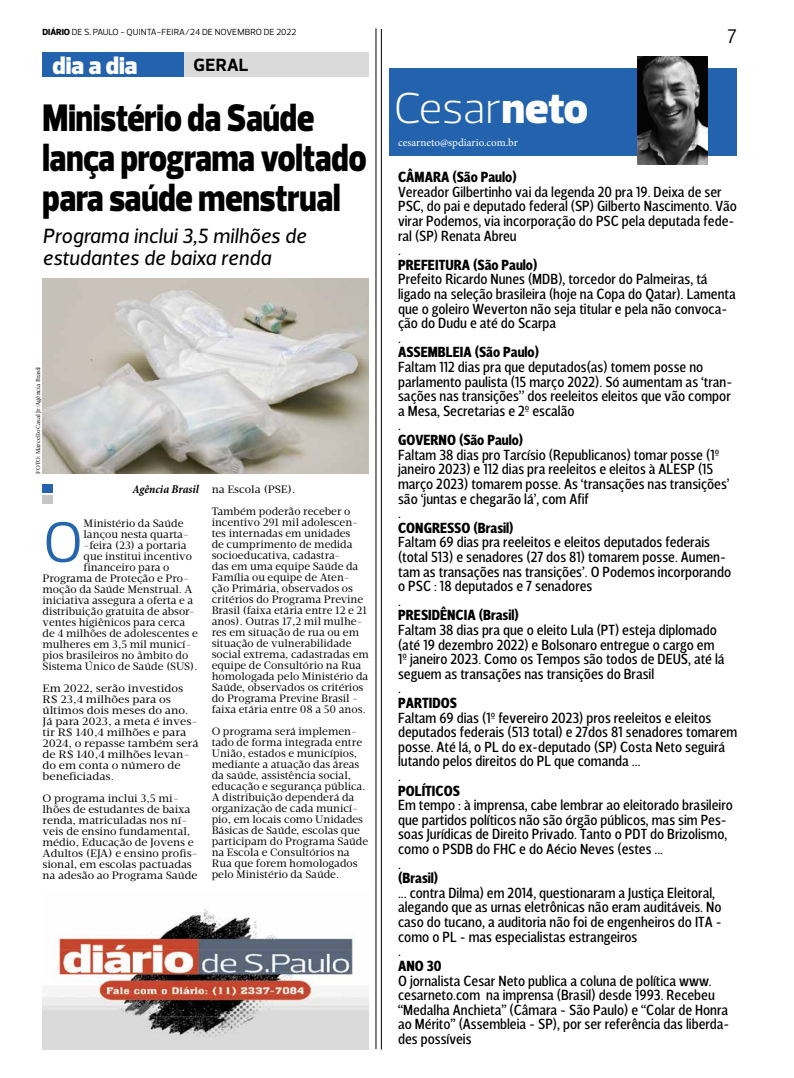
<style>
.page{position:relative;width:794px;height:1078px;background:#fff}
.page>*{position:absolute;margin:0;border:0;box-sizing:border-box;transform-origin:0 0}
.t1{font:58px "Prelo";color:#2565ae}
.t2{font:300 44px "Prelo";color:#fff}
.t3{font:900 39px/40px "Prelo";color:#000;scale:.83 1}
.t4{font:900 25px "Prelo";color:#fff}
.t5{font:italic 21px/22px "Velino Sans";color:#000}
.t6{font:20px "Prelo";color:#000}
.t7{font:700 18px "Prelo";letter-spacing:.015em;color:#000}
.t8{font:15px/14.6px "Velino Sans Condensed";color:#000;scale:1.1 1}
.t9{font:700 15px "Velino Sans Condensed";color:#000;scale:1.1 1}
.t10{font:italic 700 condensed 12px "Minion Pro";color:#000}
.t11{font:11px/11px "Velino Text";color:#000}
.t12{font:11px/11px "Velino Text";color:#000;scale:1.07 1}
.t13{font:11px "Minion Pro";color:#fff}
.t14{font:9px "Prelo";color:#000}
.t15{font:6px "Velino Text";color:#000}
.s1{font-weight:800}
.s2{font-weight:900}
</style>
<div class="page">
<div style="left:389px;top:68px;width:348px;height:87px;background:#2363ad"></div>
<img style="left:637px;top:56px;width:70px;height:108px">
<hr style="left:381px;top:29px;width:1px;height:1020px;background:#000">
<hr style="left:376px;top:28px;width:1px;height:1020px;background:#000">
<img style="left:43px;top:909px;width:326px;height:140px">
<div style="left:43px;top:53px;width:141px;height:24px;background:#2363ad"></div>
<div style="left:185px;top:53px;width:184px;height:24px;background:#dadada"></div>
<div style="left:43px;top:495px;width:10px;height:8px;background:#c6c6c6"></div>
<div style="left:43px;top:484px;width:10px;height:9px;background:#2464ae"></div>
<img style="left:43px;top:279px;width:326px;height:195px">
<p class="t14" style="left:43px;top:27px;width:255px"><span class="s1">DIÁRIO</span> DE S. PAULO - QUINTA-FEIRA/24 DE NOVEMBRO DE 2022</p>
<h3 class="t6" style="left:727px;top:24px;width:11px">7</h3>
<h3 class="t4" style="left:53px;top:50px;width:86px">dia a dia</h3>
<p class="t7" style="left:194px;top:54px;width:56px">GERAL</p>
<h3 class="t3" style="left:43px;top:98px;width:392px">Ministério da Saúde lança programa voltado para saúde menstrual</h3>
<h3 class="t5" style="left:43px;top:225px;width:266px">Programa inclui 3,5 milhões de estudantes de baixa renda</h3>
<p class="t15" style="left:35px;top:473px;width:108px;rotate:-90deg">FOTO: Marcello Casal Jr/Agência Brasil</p>
<p class="t10" style="left:132px;top:481px;width:68px">Agência Brasil</p>
<h1 class="t1" style="left:43px;top:506px;width:42px">O</h1>
<p class="t11" style="left:84px;top:517px;width:101px">Ministério da Saúde</p>
<p class="t11" style="left:84px;top:528px;width:107px">lançou nesta quarta-</p>
<p class="t11" style="left:84px;top:539px;width:104px">-feira (23) a portaria</p>
<p class="t11" style="left:84px;top:550px;width:110px">que institui incentivo</p>
<p class="t11" style="left:84px;top:561px;width:87px">financeiro para o</p>
<p class="t11" style="left:43px;top:572px;width:148px">Programa de Proteção e Pro-</p>
<p class="t11" style="left:43px;top:583px;width:151px">moção da Saúde Menstrual. A</p>
<p class="t11" style="left:43px;top:594px;width:152px">iniciativa assegura a oferta e a</p>
<p class="t11" style="left:43px;top:605px;width:154px">distribuição gratuita de absor-</p>
<p class="t11" style="left:43px;top:616px;width:144px">ventes higiênicos para cerca</p>
<p class="t11" style="left:43px;top:627px;width:157px">de 4 milhões de adolescentes e</p>
<p class="t11" style="left:43px;top:638px;width:151px">mulheres em 3,5 mil municí-</p>
<p class="t11" style="left:43px;top:649px;width:147px">pios brasileiros no âmbito do</p>
<p class="t11" style="left:43px;top:660px;width:156px">Sistema Único de Saúde (SUS).</p>
<p class="t12" style="left:43px;top:682px;width:147px">Em 2022, serão investidos<br>R$ 23,4 milhões para os últimos dois meses do ano.<br>Já para 2023, a meta é inves&shy;tir R$ 140,4 milhões e para<br>2024, o repasse também será de R$ 140,4 milhões levan&shy;do em conta o número de beneficiadas.</p>
<p class="t11" style="left:43px;top:792px;width:157px">O programa inclui 3,5 mi&shy;lhões de estudantes de baixa renda, matriculadas nos ní&shy;veis de ensino fundamental, médio, Educação de Jovens e<br>Adultos (EJA) e ensino profis&shy;sional, em escolas pactuadas na adesão ao Programa Saúde</p>
<p class="t11" style="left:212px;top:478px;width:140px;line-height:22px">na Escola (PSE).<br>Também poderão receber o</p>
<p class="t11" style="left:212px;top:516px;width:159px">incentivo 291 mil adolescen&shy;tes internadas em unidades<br>de cumprimento de medida socioeducativa, cadastra-<br>das em uma equipe Saúde da<br>Família ou equipe de Aten&shy;ção Primária, observados os critérios do Programa Previne<br>Brasil (faixa etária entre 12 e 21 anos). Outras 17,2 mil mulhe&shy;res em situação de rua ou em situação de vulnerabilidade social extrema, cadastradas em equipe de Consultório na Rua homologada pelo Ministério da<br>Saúde, observados os critérios do Programa Previne Brasil - faixa etária entre 08 a 50 anos.</p>
<p class="t11" style="left:212px;top:725px;width:158px">O programa será implemen&shy;tado de forma integrada entre<br>União, estados e municípios, mediante a atuação das áreas da saúde, assistência social, educação e segurança pública.<br>A distribuição dependerá da organização de cada municí&shy;pio, em locais como Unidades<br>Básicas de Saúde, escolas que participam do Programa Saúde na Escola e Consultórios na<br>Rua que forem homologados pelo Ministério da Saúde.</p>
<h2 class="t2" style="left:394px;top:81px;width:196px">Cesar<span class="s2">neto</span></h2>
<p class="t13" style="left:398px;top:135px;width:121px">cesarneto@spdiario.com.br</p>
<p class="t9" style="left:398px;top:168px;width:109px">CÂMARA (São Paulo)</p>
<p class="t8" style="left:398px;top:184px;width:309px">Vereador Gilbertinho vai da legenda 20 pra 19. Deixa de ser PSC, do pai e deputado federal (SP) Gilberto Nascimento. Vão virar Podemos, via incorporação do PSC pela deputada fede&shy;ral (SP) Renata Abreu<br>.</p>
<p class="t9" style="left:398px;top:255px;width:128px">PREFEITURA (São Paulo)</p>
<p class="t8" style="left:398px;top:272px;width:308px">Prefeito Ricardo Nunes (MDB), torcedor do Palmeiras, tá ligado na seleção brasileira (hoje na Copa do Qatar). Lamenta que o goleiro Weverton não seja titular e pela não convoca&shy;ção do Dudu e até do Scarpa<br>.</p>
<p class="t9" style="left:398px;top:343px;width:130px">ASSEMBLEIA (São Paulo)</p>
<p class="t8" style="left:398px;top:360px;width:305px">Faltam 112 dias pra que deputados(as) tomem posse no parlamento paulista (15 março 2022). Só aumentam as ‘tran&shy;sações nas transições’’ dos reeleitos eleitos que vão compor a Mesa, Secretarias e 2º escalão<br>.</p>
<p class="t9" style="left:398px;top:430px;width:115px">GOVERNO (São Paulo)</p>
<p class="t8" style="left:398px;top:447px;width:303px">Faltam 38 dias pro Tarcísio (Republicanos) tomar posse (1º janeiro 2023) e 112 dias pra reeleitos e eleitos à ALESP (15 março 2023) tomarem posse. As ‘transações nas transições’ são ‘juntas e chegarão lá’, com Afif<br>.</p>
<p class="t9" style="left:398px;top:518px;width:106px">CONGRESSO (Brasil)</p>
<p class="t8" style="left:398px;top:535px;width:304px">Faltam 69 dias pra reeleitos e eleitos deputados federais (total 513) e senadores (27 dos 81) tomarem posse. Aumen&shy;tam as transações nas transições’. O Podemos incorporando o PSC : 18 deputados e 7 senadores<br>.</p>
<p class="t9" style="left:398px;top:606px;width:111px">PRESIDÊNCIA (Brasil)</p>
<p class="t8" style="left:398px;top:622px;width:298px">Faltam 38 dias pra que o eleito Lula (PT) esteja diplomado (até 19 dezembro 2022) e Bolsonaro entregue o cargo em 1º janeiro 2023. Como os Tempos são todos de DEUS, até lá seguem as transações nas transições do Brasil<br>.</p>
<p class="t9" style="left:398px;top:693px;width:55px">PARTIDOS</p>
<p class="t8" style="left:398px;top:710px;width:310px">Faltam 69 dias (1º fevereiro 2023) pros reeleitos e eleitos deputados federais (513 total) e 27dos 81 senadores tomarem posse. Até lá, o PL do ex-deputado (SP) Costa Neto seguirá lutando pelos direitos do PL que comanda ...<br>.</p>
<p class="t9" style="left:398px;top:781px;width:58px">POLÍTICOS</p>
<p class="t8" style="left:398px;top:797px;width:306px">Em tempo : à imprensa, cabe lembrar ao eleitorado brasileiro que partidos políticos não são órgão públicos, mas sim Pes&shy;soas Jurídicas de Direito Privado. Tanto o PDT do Brizolismo, como o PSDB do FHC e do Aécio Neves (estes ...<br>.</p>
<p class="t9" style="left:398px;top:868px;width:38px">(Brasil)</p>
<p class="t8" style="left:398px;top:885px;width:295px">... contra Dilma) em 2014, questionaram a Justiça Eleitoral, alegando que as urnas eletrônicas não eram auditáveis. No caso do tucano, a auditoria não foi de engenheiros do ITA - como o PL - mas especialistas estrangeiros<br>.</p>
<p class="t9" style="left:398px;top:956px;width:41px">ANO 30</p>
<p class="t8" style="left:398px;top:973px;width:303px">O jornalista Cesar Neto publica a coluna de política www. cesarneto.com na imprensa (Brasil) desde 1993. Recebeu “Medalha Anchieta” (Câmara - São Paulo) e “Colar de Honra ao Mérito” (Assembleia - SP), por ser referência das liberda&shy;des possíveis</p>
</div>
